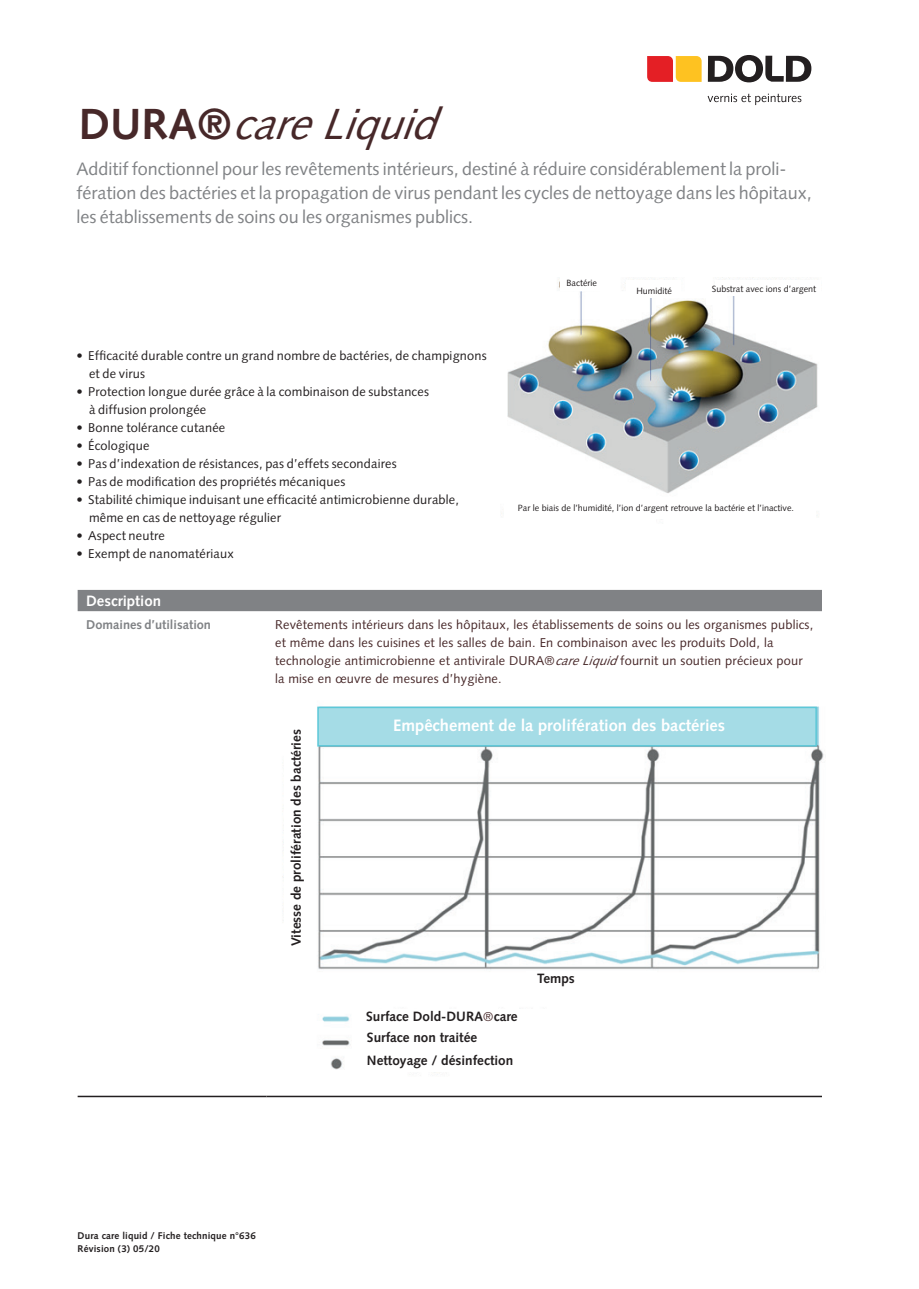
<style>
.page{position:relative;width:919px;height:1289px;background:#fff}
.page>*{position:absolute;margin:0;border:0;box-sizing:border-box;transform-origin:0 0}
.t1{font:italic 43.5px "Syntax";color:#472829}
.t2{font:18px/24px "Syntax";color:#808285}
.t3{font:700 16.5px "Syntax";color:#fff}
.t4{font:700 15px "Syntax";color:#fff}
.t5{font:700 13.5px/21.3px "Syntax";color:#231f20}
.t6{font:12.75px/18px "Syntax";letter-spacing:.015em;color:#231f20}
.t7{font:12.75px/18px "Syntax";letter-spacing:.015em;color:#472829}
.t8{font:700 12.75px "Syntax";color:#808285}
.t9{font:700 9.75px/13.5px "Syntax";letter-spacing:.015em;color:#231f20}
.t10{font:9px "Syntax";color:#231f20}
.s1{font-weight:700;font-style:normal}
.s2{font-style:italic}
.s3{font-weight:400;font-size:12.75px;color:#472829}
</style>
<div class="page">
<div style="left:78px;top:590px;width:743px;height:21px;background:#808285"></div>
<hr style="left:78px;top:1095px;width:188px;height:2px;background:#231f20">
<hr style="left:266px;top:1095px;width:555px;height:2px;background:#231f20">
<img style="left:282px;top:706px;width:542px;height:369px">
<svg style="left:647px;top:56px;width:54px;height:26px"></svg>
<svg style="left:707px;top:55px;width:104px;height:27px"></svg>
<svg style="left:707px;top:94px;width:94px;height:11px"></svg>
<img style="left:501px;top:277px;width:317px;height:239px">
<div style="left:560px;top:277px;width:44px;height:14px;background:#fff"></div>
<div style="left:503px;top:503px;width:312px;height:16px;background:#fff"></div>
<div style="left:715px;top:280px;width:105px;height:16px;background:#fff"></div>
<div style="left:626px;top:280px;width:54px;height:18px;background:#fff"></div>
<div style="left:366px;top:1009px;width:198px;height:21px;background:#fff"></div>
<div style="left:365px;top:1027px;width:199px;height:21px;background:#fff"></div>
<div style="left:366px;top:1050px;width:199px;height:21px;background:#fff"></div>
<div style="left:526px;top:971px;width:130px;height:21px;background:#fff"></div>
<div style="left:284px;top:723px;width:21px;height:223px;background:#fff"></div>
<div style="left:317px;top:706px;width:499px;height:40px;background:#a5dce6;border:2px solid #5cc8d8"></div>
<h1 class="t1" style="left:79px;top:98px;width:376px"><span class="s1">D U R A ®</span> careLiquid</h1>
<p class="t2" style="left:77px;top:156px;width:736px">Additif fonctionnel pour les revêtements intérieurs, destiné à réduire considérablement la proli&shy;fération des bactéries et la propagation de virus pendant les cycles de nettoyage dans les hôpitaux, les établissements de soins ou les organismes publics.</p>
<p class="t6" style="left:89px;top:347px;width:399px;text-indent:-12px">• Efficacité durable contre un grand nombre de bactéries, de champignons et de virus</p>
<p class="t6" style="left:89px;top:383px;width:341px;text-indent:-12px">• Protection longue durée grâce à la combinaison de substances à diffusion prolongée</p>
<p class="t6" style="left:77px;top:419px;width:150px">• Bonne tolérance cutanée</p>
<p class="t6" style="left:77px;top:437px;width:74px">• Écologique</p>
<p class="t6" style="left:77px;top:455px;width:321px">• Pas d’indexation de résistances, pas d’effets secondaires</p>
<p class="t6" style="left:77px;top:473px;width:270px">• Pas de modification des propriétés mécaniques</p>
<p class="t6" style="left:89px;top:491px;width:371px;text-indent:-12px">• Stabilité chimique induisant une efficacité antimicrobienne durable, même en cas de nettoyage régulier</p>
<p class="t6" style="left:77px;top:527px;width:90px">• Aspect neutre</p>
<p class="t6" style="left:77px;top:545px;width:159px">• Exempt de nanomatériaux</p>
<p class="t10" style="left:566px;top:278px;width:32px">Bactérie</p>
<p class="t10" style="left:636px;top:285px;width:37px">Humidité</p>
<p class="t10" style="left:711px;top:284px;width:106px">Substrat avec ions d’argent</p>
<p class="t10" style="left:518px;top:503px;width:278px">Par le biais de l’humidité, l’ion d’argent retrouve la bactérie et l’inactive.</p>
<p class="t4" style="left:86px;top:591px;width:76px">Description</p>
<p class="t8" style="left:86px;top:617px;width:126px">Domaines d’utilisation</p>
<p class="t7" style="left:275px;top:616px;width:539px">Revêtements intérieurs dans les hôpitaux, les établissements de soins ou les organismes publics, et même dans les cuisines et les salles de bain. En combinaison avec les produits Dold, la technologie antimicrobienne et antivirale DURA®<span class="s2">careLiquid</span>fournit un soutien précieux pour la mise en œuvre de mesures d’hygiène.</p>
<p class="t5" style="left:285px;top:946px;width:219px;rotate:-90deg">Vitesse de prolifération des bactéries</p>
<p class="t3" style="left:393px;top:716px;width:333px">Empêchement de la prolifération des bactéries</p>
<p class="t5" style="left:366px;top:1005px;width:153px">Surface Dold-DURA<span class="s3">®</span>care<br>Surface non traitée</p>
<p class="t5" style="left:367px;top:1050px;width:148px">Nettoyage / désinfection</p>
<p class="t5" style="left:537px;top:968px;width:39px">Temps</p>
<p class="t9" style="left:78px;top:1228px;width:180px">Dura care liquid / Fiche technique n°636<br>Révision (3) 05/20</p>
</div>
